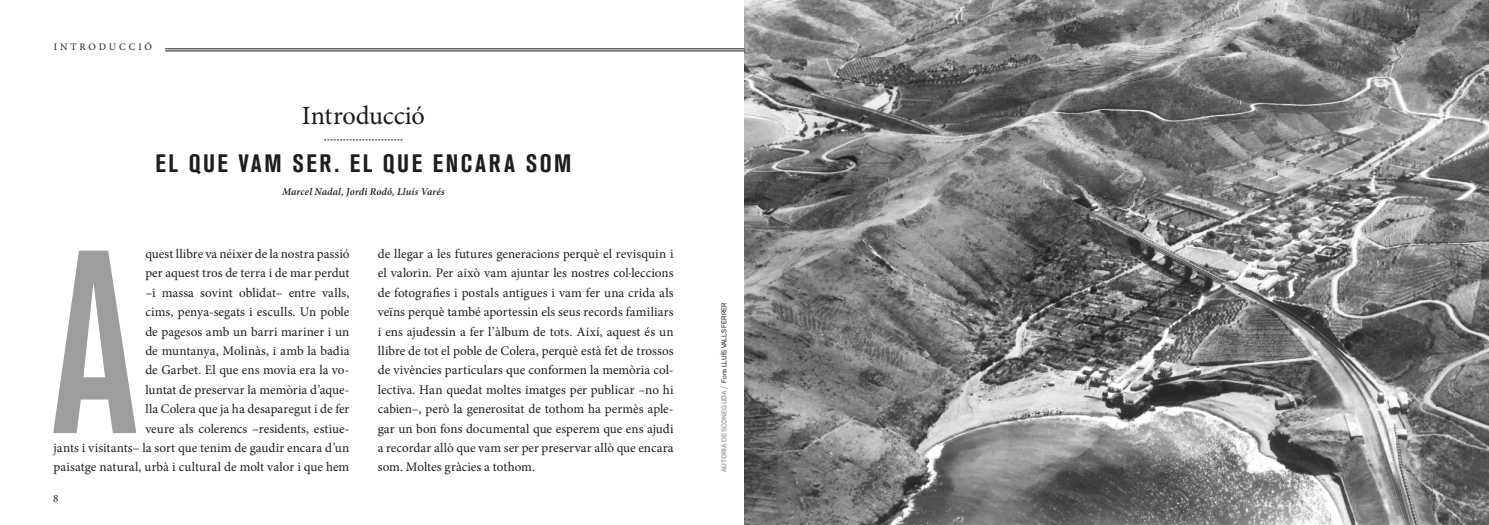
<style>
.page{position:relative;width:1489px;height:525px;background:#fff}
.page>*{position:absolute;margin:0;border:0;box-sizing:border-box;transform-origin:0 0}
.t1{font:500 condensed 258.12px "Akzidenz Grotesk BQ";color:#9d9d9d}
.t2{font:26.25px "Minion Pro";letter-spacing:-.005em;color:#1d1d1b}
.t3{font:700 condensed 25px "Akzidenz Grotesk BQ";letter-spacing:.1em;color:#1d1d1b}
.t4{font:13.12px/19.4px "Minion Pro";color:#1d1d1b;text-align:right}
.t5{font:11.25px "Minion Pro";color:#1d1d1b}
.t6{font:italic 600 10.38px "Minion Pro";letter-spacing:.015em;color:#1d1d1b}
.t7{font:10px "Minion Pro";letter-spacing:.29em;color:#1d1d1b}
.t8{font:6.88px "Akzid Grtsk Next";color:#1d1d1b}
.s1{font-weight:500;color:#9d9d9d}
</style>
<div class="page">
<img style="left:744px;top:0;width:744px;height:524px">
<svg style="left:324px;top:139px;width:78px;height:1px"></svg>
<hr style="left:165px;top:49px;width:579px;height:1px;background:#1d1d1b">
<hr style="left:165px;top:51px;width:579px;height:1px;background:#1d1d1b">
<p class="t7" style="left:54px;top:40px;width:100px">INTRODUCCIÓ</p>
<h2 class="t2" style="left:302px;top:98px;width:124px">Introducció</h2>
<h3 class="t3" style="left:155px;top:149px;width:417px">EL QUE VAM SER. EL QUE ENCARA SOM</h3>
<p class="t6" style="left:282px;top:184px;width:164px">Marcel Nadal, Jordi Rodó, Lluís Varés</p>
<p class="t4" style="left:54px;top:244px;width:297px">quest llibre va néixer de la nostra passió<br>per aquest tros de terra i de mar perdut<br>–i massa sovint oblidat– entre valls,<br>cims, penya-segats i esculls. Un poble<br>de pagesos amb un barri mariner i un<br>de muntanya, Molinàs, i amb la badia<br>de Garbet. El que ens movia era la vo-<br>luntat de preservar la memòria d’aque-<br>lla Colera que ja ha desaparegut i de fer<br>veure als colerencs –residents, estiue-<br>jants i visitants– la sort que tenim de gaudir encara d’un paisatge natural, urbà i cultural de molt valor i que hem</p>
<p class="t4" style="left:378px;top:244px;width:297px;text-align:left">de llegar a les futures generacions perquè el revisquin i el valorin. Per això vam ajuntar les nostres col·leccions de fotografies i postals antigues i vam fer una crida als veïns perquè també aportessin els seus records familiars i ens ajudessin a fer l’àlbum de tots. Així, aquest és un llibre de tot el poble de Colera, perquè està fet de trossos de vivències particulars que conformen la memòria col· lectiva. Han quedat moltes imatges per publicar –no hi cabien–, però la generositat de tothom ha permès aple&shy;gar un bon fons documental que esperem que ens ajudi a recordar allò que vam ser per preservar allò que encara som. Moltes gràcies a tothom.</p>
<h1 class="t1" style="left:52px;top:197px;width:87px">A</h1>
<p class="t5" style="left:53px;top:491px;width:7px">8</p>
<p class="t8" style="left:719px;top:472px;width:171px;rotate:-90deg"><span class="s1">AUTORIA DESCONEGUDA /</span> Fons LLUÍS VALLS FERRER</p>
</div>
